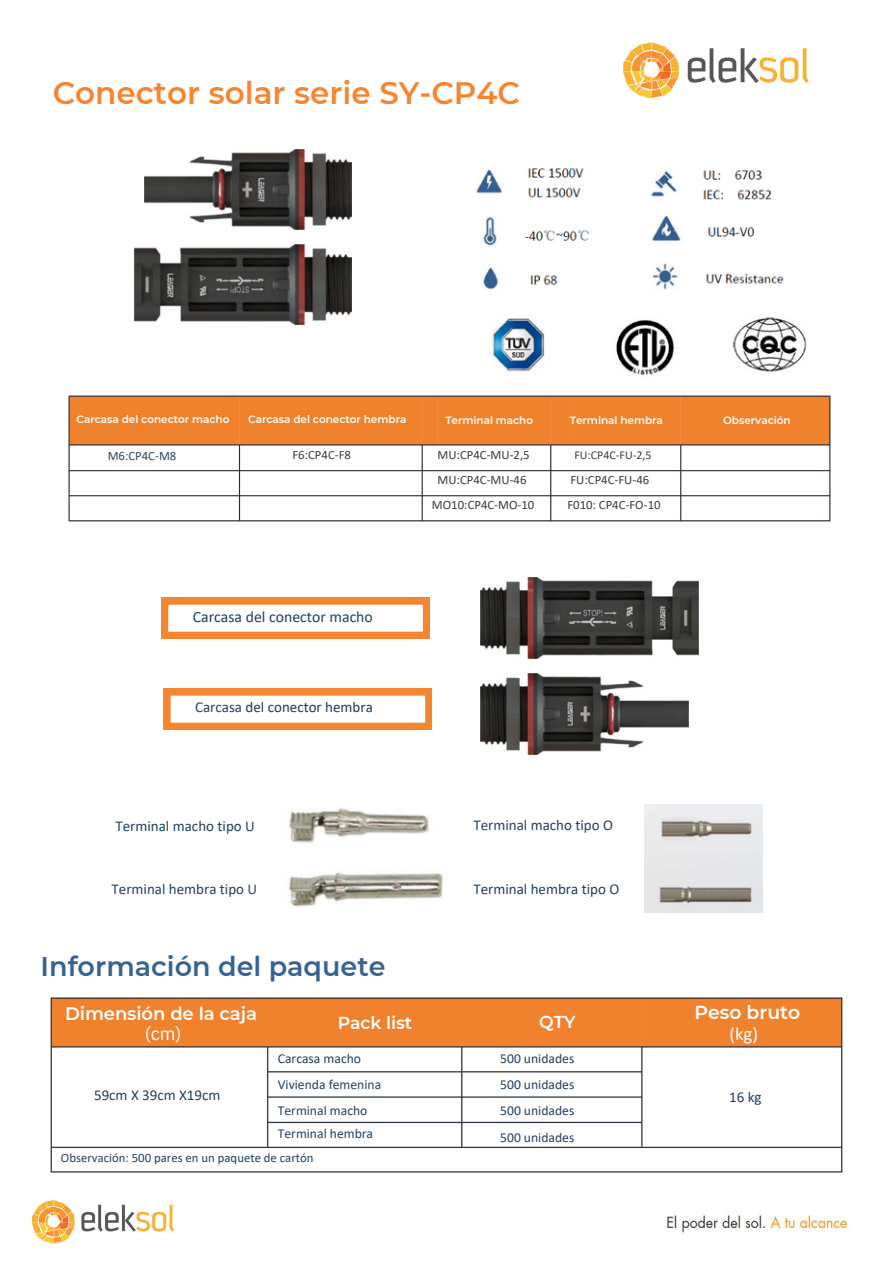
<style>
.page{position:relative;width:894px;height:1264px;background:#fff}
.page>*{position:absolute;margin:0;border:0;box-sizing:border-box;transform-origin:0 0}
.t1{font:600 31.05px "Montserrat";color:#f48631}
.t2{font:600 27px "Montserrat";color:#366393}
.t3{font:600 18.75px "Montserrat";color:#fff}
.t4{font:18.75px "Calibri";color:#fff}
.t5{font:600 18px "Montserrat";letter-spacing:-.005em;color:#fff}
.t6{font:18px "IBM Plex Sans";color:#fff}
.t7{font:600 17.25px "Montserrat";letter-spacing:-.005em;color:#fff}
.t8{font:15.75px "Calibri";color:#214262}
.t9{font:15px "Calibri";color:#1f3859}
.t10{font:15px "Calibri";color:#1f4160}
.t11{font:15px "Calibri";color:#1c3d62}
.t12{font:15px "Calibri";color:#1c4262}
.t13{font:15px "Calibri";color:#264260}
.t14{font:15px "Calibri";color:#233f60}
.t15{font:15px "Calibri";color:#233f64}
.t16{font:13.65px "Calibri";color:#233f5e}
.t17{font:13.65px/26.1px "Calibri";color:#213d62}
.t18{font:13.65px "Calibri";color:#234160}
.t19{font:12.75px "Calibri";color:#3b3b3b}
.t20{font:12.75px "Calibri";color:#26415e}
.t21{font:12.75px "Calibri";color:#2b4460}
.t22{font:12.75px "Calibri";color:#3d3d3d}
.t23{font:12px "Calibri";color:#3b3b3b}
.t24{font:600 10.5px "Montserrat";letter-spacing:-.005em;color:#fff}
.s1{color:#1c3a5b}
.s2{color:#213f62}
.s3{color:#244167}
.s4{color:#213b60}
.s5{color:#214164}
.s6{color:#243f64}
.s7{color:#233f64}
.s8{color:#263f5d}
.s9{color:#31465e}
.s10{color:#213d5d}
.s11{color:#233d6b}
.s12{color:#243f5b}
.s13{color:#1f3f62}
.s14{color:#1d3d5d}
.s15{color:#234162}
.s16{color:#233f5e}
.s17{color:#1f3f60}
.s18{color:#2a425e}
.s19{color:#233f67}
.s20{color:#283d60}
.s21{color:#1f415d}
.s22{color:#233d57}
.s23{color:#1d425d}
.s24{color:#263f59}
.s25{color:#214160}
.s26{color:#233f62}
.s27{color:#1d3f62}
.s28{color:#21415d}
</style>
<div class="page">
<img style="left:481px;top:578px;width:217px;height:81px">
<img style="left:481px;top:673px;width:207px;height:81px">
<img style="left:68px;top:395px;width:763px;height:127px">
<img style="left:32px;top:1200px;width:142px;height:44px">
<img style="left:666px;top:1214px;width:182px;height:19px">
<img style="left:134px;top:244px;width:217px;height:80px">
<img style="left:144px;top:150px;width:207px;height:80px">
<img style="left:623px;top:42px;width:186px;height:57px">
<img style="left:475px;top:168px;width:332px;height:208px">
<img style="left:644px;top:804px;width:118px;height:108px">
<img style="left:288px;top:808px;width:156px;height:99px">
<svg style="left:164px;top:689px;width:267px;height:40px"></svg>
<svg style="left:161px;top:598px;width:268px;height:40px"></svg>
<img style="left:50px;top:997px;width:793px;height:176px">
<p class="t1" style="left:53px;top:74px;width:469px">Conector solar serie SY-CP4C</p>
<h6 class="t24" style="left:76px;top:413px;width:154px">Carcasa del conector macho</h6>
<h6 class="t24" style="left:248px;top:413px;width:160px">Carcasa del conector hembra</h6>
<p class="t24" style="left:445px;top:413px;width:89px">Terminal macho</p>
<h6 class="t24" style="left:569px;top:414px;width:95px">Terminal hembra</h6>
<h6 class="t24" style="left:723px;top:413px;width:69px">Observación</h6>
<h2 class="t19" style="left:437px;top:449px;width:94px">MU:CP4C-MU-2,5</h2>
<p class="t23" style="left:574px;top:450px;width:79px">FU:CP4C-FU-2,5</p>
<p class="t19" style="left:567px;top:499px;width:95px">F010: CP4C-FO-10</p>
<p class="t22" style="left:292px;top:450px;width:60px">F6:CP4C-F8</p>
<p class="t21" style="left:108px;top:450px;width:70px">M6:CP4C-M8</p>
<p class="t19" style="left:570px;top:474px;width:80px">FU:CP4C-FU-46</p>
<p class="t19" style="left:437px;top:475px;width:90px">MU:CP4C-MU-46</p>
<h6 class="t19" style="left:432px;top:499px;width:104px">MO10:CP4C-MO-10</h6>
<p class="t8" style="left:193px;top:610px;width:181px"><span class="s1">Carcasa</span> del <span class="s2">conector</span> macho</p>
<p class="t9" style="left:195px;top:700px;width:179px"><span class="s3">Carcasa</span> del conector <span class="s4">hembra</span></p>
<p class="t12" style="left:115px;top:819px;width:141px">Terminal <span class="s5">macho</span> <span class="s2">tipo</span> <span class="s6">U</span></p>
<p class="t10" style="left:111px;top:882px;width:147px">Terminal <span class="s7">hembra</span> <span class="s8">tipo</span> <span class="s9">U</span></p>
<h4 class="t2" style="left:41px;top:950px;width:346px">Información del paquete</h4>
<p class="t13" style="left:473px;top:818px;width:141px">Terminal <span class="s10">macho</span> <span class="s11">tipo</span> <span class="s12">O</span></p>
<h6 class="t11" style="left:473px;top:882px;width:147px">Terminal <span class="s13">hembra</span> <span class="s14">tipo</span> <span class="s15">O</span></h6>
<p class="t5" style="left:65px;top:1002px;width:193px">Dimensión de la caja</p>
<h3 class="t6" style="left:145px;top:1021px;width:38px">(cm)</h3>
<p class="t7" style="left:337px;top:1012px;width:76px">Pack list</p>
<p class="t7" style="left:539px;top:1011px;width:38px">QTY</p>
<p class="t3" style="left:694px;top:1000px;width:107px">Peso bruto</p>
<p class="t4" style="left:729px;top:1026px;width:30px">(kg)</p>
<p class="t17" style="left:278px;top:1046px;width:105px"><span class="s16">Carcasa</span> <span class="s17">macho<br></span>Vivienda <span class="s18">femenina<br></span><span class="s19">Terminal</span> <span class="s20">macho</span></p>
<p class="t18" style="left:278px;top:1127px;width:97px">Terminal <span class="s21">hembra</span></p>
<h5 class="t16" style="left:500px;top:1052px;width:76px">500 unidades</h5>
<h6 class="t16" style="left:500px;top:1079px;width:76px">500 unidades</h6>
<p class="t16" style="left:500px;top:1105px;width:76px">500 unidades</p>
<p class="t16" style="left:500px;top:1131px;width:76px">500 unidades</p>
<h5 class="t14" style="left:94px;top:1088px;width:128px"><span class="s22">59cm</span> <span class="s23">X</span> <span class="s24">39cm</span> X19cm</h5>
<h4 class="t15" style="left:729px;top:1090px;width:34px">16 kg</h4>
<h6 class="t20" style="left:61px;top:1152px;width:254px">Observación: <span class="s25">500</span> <span class="s26">pares en</span> <span class="s8">un</span> <span class="s27">paquete de</span> <span class="s28">cartón</span></h6>
</div>
